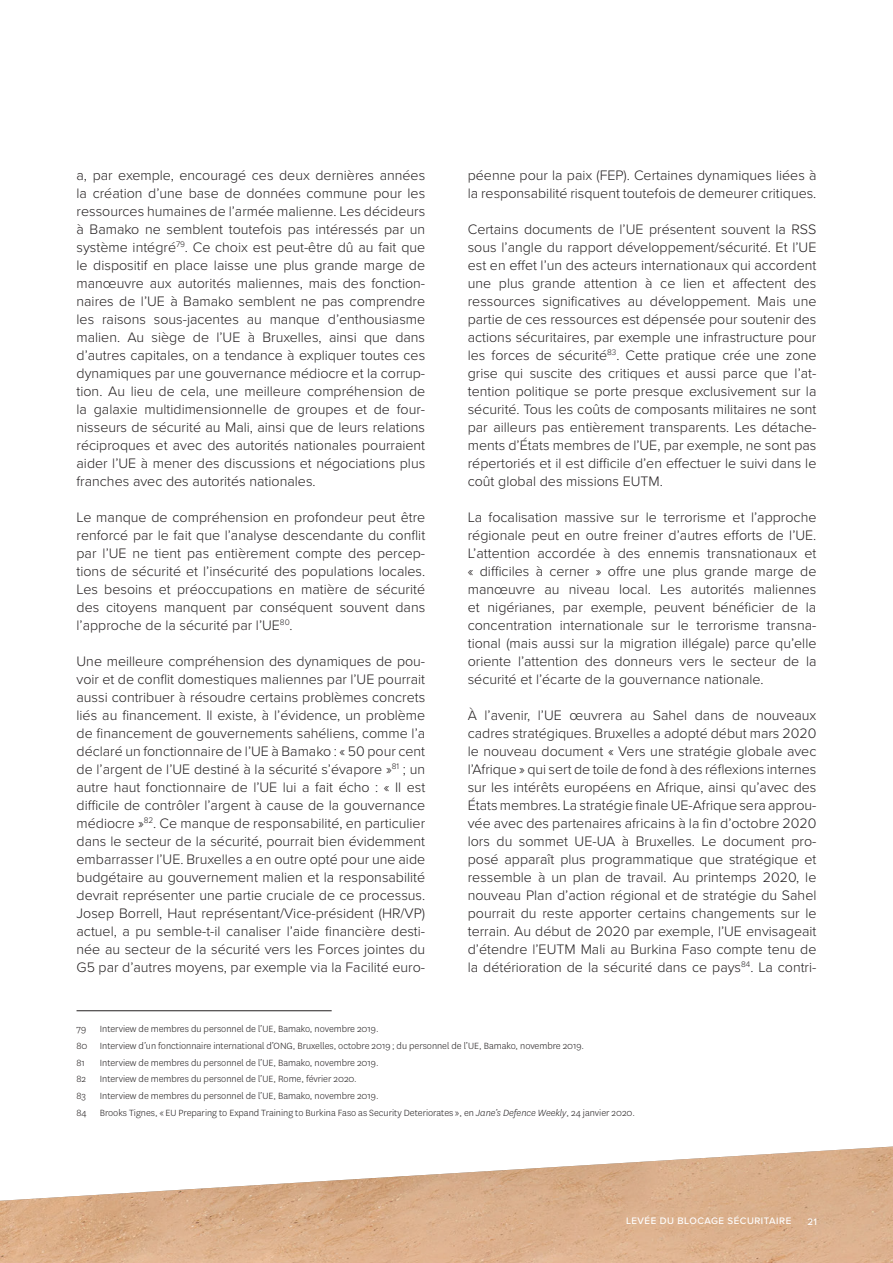
<style>
.page{position:relative;width:893px;height:1263px;background:#fff}
.page>*{position:absolute;margin:0;border:0;box-sizing:border-box;transform-origin:0 0}
.Texte-indd{font:300 14.25px/18px "Proxima Nova";color:#231f20;text-align:justify}
.NDBP{font:300 10.5px "National";color:#231f20}
.t1{font:500 9.75px "Proxima Nova";letter-spacing:.05em;color:#fff}
.s1{font-style:italic}
</style>
<div class="page">
<img style="left:0;top:1146px;width:893px;height:117px">
<hr style="left:77px;top:1010px;width:255px;height:1px;background:#231f20">
<p class="Texte-indd" style="left:77px;top:165px;width:350px">a, par exemple, encouragé ces deux dernières années la création d’une base de données commune pour les ressources humaines de l’armée malienne. Les décideurs à Bamako ne semblent toutefois pas intéressés par un système intégré<sup>79</sup>. Ce choix est peut-être dû au fait que le dispositif en place laisse une plus grande marge de manœuvre aux autorités maliennes, mais des fonction&shy;naires de l’UE à Bamako semblent ne pas comprendre les raisons sous-jacentes au manque d’enthousiasme malien. Au siège de l’UE à Bruxelles, ainsi que dans d’autres capitales, on a tendance à expliquer toutes ces dynamiques par une gouvernance médiocre et la corrup&shy;tion. Au lieu de cela, une meilleure compréhension de la galaxie multidimensionnelle de groupes et de four&shy;nisseurs de sécurité au Mali, ainsi que de leurs relations réciproques et avec des autorités nationales pourraient aider l’UE à mener des discussions et négociations plus franches avec des autorités nationales.</p>
<p class="Texte-indd" style="left:77px;top:507px;width:350px">Le manque de compréhension en profondeur peut être renforcé par le fait que l’analyse descendante du conflit par l’UE ne tient pas entièrement compte des percep&shy;tions de sécurité et l’insécurité des populations locales.<br>Les besoins et préoccupations en matière de sécurité des citoyens manquent par conséquent souvent dans l’approche de la sécurité par l’UE<sup>80</sup>.</p>
<p class="Texte-indd" style="left:77px;top:651px;width:350px">Une meilleure compréhension des dynamiques de pou&shy;voir et de conflit domestiques maliennes par l’UE pourrait aussi contribuer à résoudre certains problèmes concrets liés au financement. Il existe, à l’évidence, un problème de financement de gouvernements sahéliens, comme l’a déclaré un fonctionnaire de l’UE à Bamako : « 50 pour cent de l’argent de l’UE destiné à la sécurité s’évapore »<sup>81</sup> ; un autre haut fonctionnaire de l’UE lui a fait écho : « Il est difficile de contrôler l’argent à cause de la gouvernance médiocre »<sup>82</sup>. Ce manque de responsabilité, en particulier dans le secteur de la sécurité, pourrait bien évidemment embarrasser l’UE. Bruxelles a en outre opté pour une aide budgétaire au gouvernement malien et la responsabilité devrait représenter une partie cruciale de ce processus.<br>Josep Borrell, Haut représentant/Vice-président (HR/VP) actuel, a pu semble-t-il canaliser l’aide financière desti&shy;née au secteur de la sécurité vers les Forces jointes du G5 par d’autres moyens, par exemple via la Facilité euro-</p>
<p class="Texte-indd" style="left:468px;top:165px;width:350px">péenne pour la paix (FEP). Certaines dynamiques liées à la responsabilité risquent toutefois de demeurer critiques.</p>
<p class="Texte-indd" style="left:468px;top:219px;width:350px">Certains documents de l’UE présentent souvent la RSS sous l’angle du rapport développement/sécurité. Et l’UE est en effet l’un des acteurs internationaux qui accordent une plus grande attention à ce lien et affectent des ressources significatives au développement. Mais une partie de ces ressources est dépensée pour soutenir des actions sécuritaires, par exemple une infrastructure pour les forces de sécurité<sup>83</sup>. Cette pratique crée une zone grise qui suscite des critiques et aussi parce que l’at&shy;tention politique se porte presque exclusivement sur la sécurité. Tous les coûts de composants militaires ne sont par ailleurs pas entièrement transparents. Les détache&shy;ments d’États membres de l’UE, par exemple, ne sont pas répertoriés et il est difficile d’en effectuer le suivi dans le coût global des missions EUTM.</p>
<p class="Texte-indd" style="left:468px;top:507px;width:350px">La focalisation massive sur le terrorisme et l’approche régionale peut en outre freiner d’autres efforts de l’UE.<br>L’attention accordée à des ennemis transnationaux et « difficiles à cerner » offre une plus grande marge de manœuvre au niveau local. Les autorités maliennes et nigérianes, par exemple, peuvent bénéficier de la concentration internationale sur le terrorisme transna&shy;tional (mais aussi sur la migration illégale) parce qu’elle oriente l’attention des donneurs vers le secteur de la sécurité et l’écarte de la gouvernance nationale.</p>
<p class="Texte-indd" style="left:468px;top:705px;width:350px">À l’avenir, l’UE œuvrera au Sahel dans de nouveaux cadres stratégiques. Bruxelles a adopté début mars 2020 le nouveau document « Vers une stratégie globale avec l’Afrique » qui sert de toile de fond à des réflexions internes sur les intérêts européens en Afrique, ainsi qu’avec des États membres. La stratégie finale UE-Afrique sera approu&shy;vée avec des partenaires africains à la fin d’octobre 2020 lors du sommet UE-UA à Bruxelles. Le document pro&shy;posé apparaît plus programmatique que stratégique et ressemble à un plan de travail. Au printemps 2020, le nouveau Plan d’action régional et de stratégie du Sahel pourrait du reste apporter certains changements sur le terrain. Au début de 2020 par exemple, l’UE envisageait d’étendre l’EUTM Mali au Burkina Faso compte tenu de la détérioration de la sécurité dans ce pays<sup>84</sup>. La contri-</p>
<p class="NDBP" style="left:77px;top:1022px;width:11px">79</p>
<p class="NDBP" style="left:100px;top:1022px;width:280px">Interview de membres du personnel de l’UE, Bamako, novembre 2019.</p>
<p class="NDBP" style="left:77px;top:1039px;width:509px">80 Interview d’un fonctionnaire international d’ONG, Bruxelles, octobre 2019 ; du personnel de l’UE, Bamako, novembre 2019.</p>
<p class="NDBP" style="left:77px;top:1056px;width:10px">81</p>
<p class="NDBP" style="left:100px;top:1056px;width:280px">Interview de membres du personnel de l’UE, Bamako, novembre 2019.</p>
<p class="NDBP" style="left:77px;top:1073px;width:11px">82</p>
<p class="NDBP" style="left:100px;top:1073px;width:259px">Interview de membres du personnel de l’UE, Rome, février 2020.</p>
<p class="NDBP" style="left:77px;top:1089px;width:11px">83</p>
<p class="NDBP" style="left:100px;top:1089px;width:280px">Interview de membres du personnel de l’UE, Bamako, novembre 2019.</p>
<p class="NDBP" style="left:77px;top:1106px;width:560px">84 Brooks Tignes, « EU Preparing to Expand Training to Burkina Faso as Security Deteriorates », en <span class="s1">Jane’s Defence Weekly</span>, 24 janvier 2020.</p>
<p class="t1" style="left:626px;top:1213px;width:167px">LEVÉE DU BLOCAGE SÉCURITAIRE</p>
<p class="t1" style="left:807px;top:1214px;width:11px">21</p>
</div>
